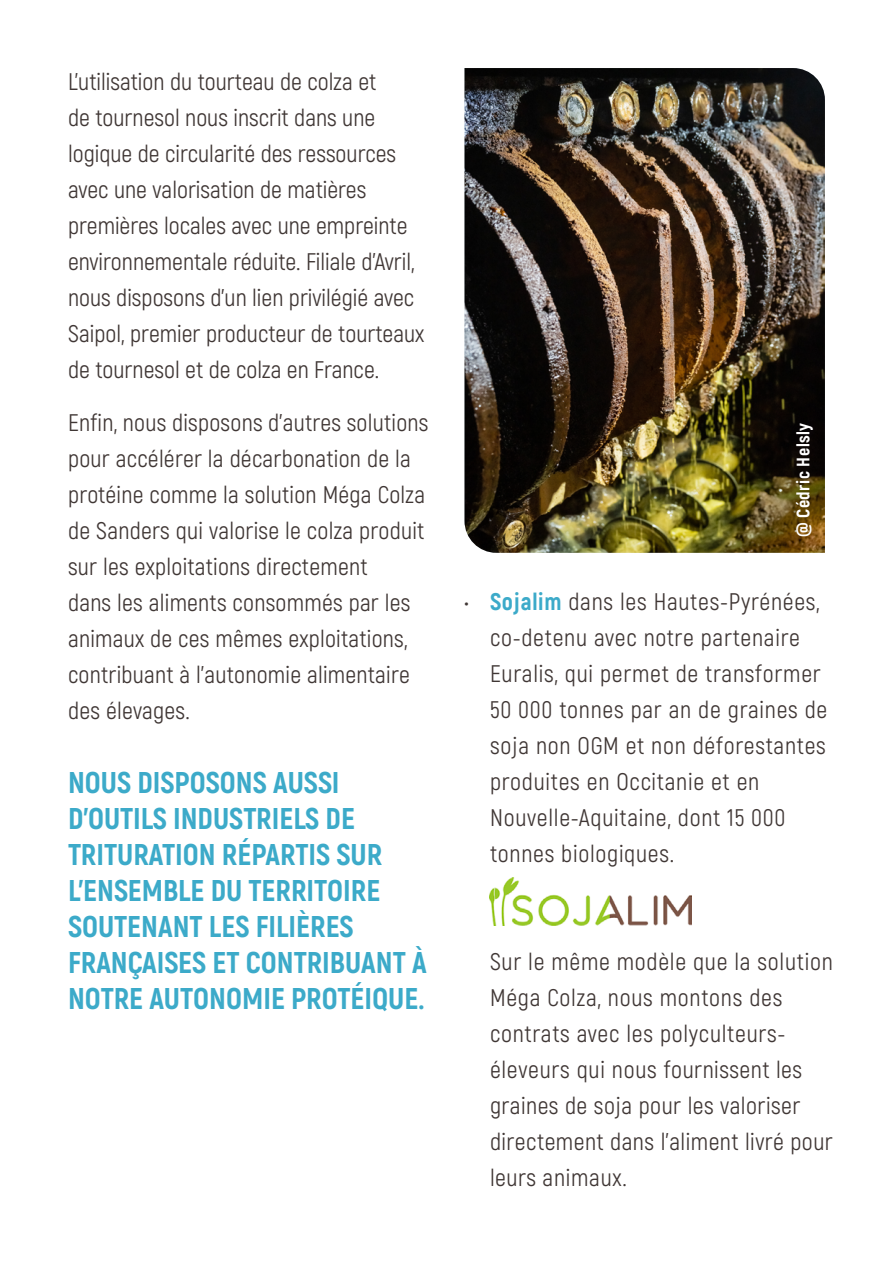
<style>
.page{position:relative;width:893px;height:1263px;background:#fff}
.page>*{position:absolute;margin:0;border:0;box-sizing:border-box;transform-origin:0 0}
.t1{font:800 30px/36px "Akrobat";color:#3caac9}
.t2{font:24px/36px "Akrobat";letter-spacing:.01em;color:#403735}
.t3{font:24px/36px "Akrobat";letter-spacing:.03em;color:#403735}
.t4{font:800 18px "Akrobat";letter-spacing:.03em;color:#fff}
.s1{font-weight:800;color:#3caac9}
</style>
<div class="page">
<img style="left:464px;top:68px;width:361px;height:485px">
<img style="left:489px;top:877px;width:203px;height:48px">
<p class="t2" style="left:68px;top:63px;width:358px">L’utilisation du tourteau de colza et<br>de tournesol nous inscrit dans une logique de circularité des ressources avec une valorisation de matières premières locales avec une empreinte environnementale réduite. Filiale d’Avril, nous disposons d’un lien privilégié avec Saipol, premier producteur de tourteaux de tournesol et de colza en France.</p>
<p class="t2" style="left:68px;top:404px;width:362px">Enfin, nous disposons d’autres solutions pour accélérer la décarbonation de la protéine comme la solution Méga Colza de Sanders qui valorise le colza produit sur les exploitations directement<br>dans les aliments consommés par les animaux de ces mêmes exploitations, contribuant à l’autonomie alimentaire des élevages.</p>
<p class="t1" style="left:68px;top:764px;width:360px">NOUS DISPOSONS AUSSI<br>D’OUTILS INDUSTRIELS DE<br>TRITURATION RÉPARTIS SUR<br>L’ENSEMBLE DU TERRITOIRE<br>SOUTENANT LES FILIÈRES<br>FRANÇAISES ET CONTRIBUANT À<br>NOTRE AUTONOMIE PROTÉIQUE.</p>
<p class="t4" style="left:792px;top:537px;width:116px;rotate:-90deg">@ Cédric Helsly</p>
<p class="t3" style="left:490px;top:584px;width:339px;text-indent:-26px">• <span class="s1">Sojalim</span> dans les Hautes-Pyrénées, co-detenu avec notre partenaire<br>Euralis, qui permet de transformer<br>50 000 tonnes par an de graines de soja non OGM et non déforestantes produites en Occitanie et en<br>Nouvelle-Aquitaine, dont 15 000 tonnes biologiques.</p>
<p class="t3" style="left:490px;top:944px;width:344px">Sur le même modèle que la solution<br>Méga Colza, nous montons des contrats avec les polyculteurs&shy;éleveurs qui nous fournissent les graines de soja pour les valoriser directement dans l’aliment livré pour leurs animaux.</p>
</div>
